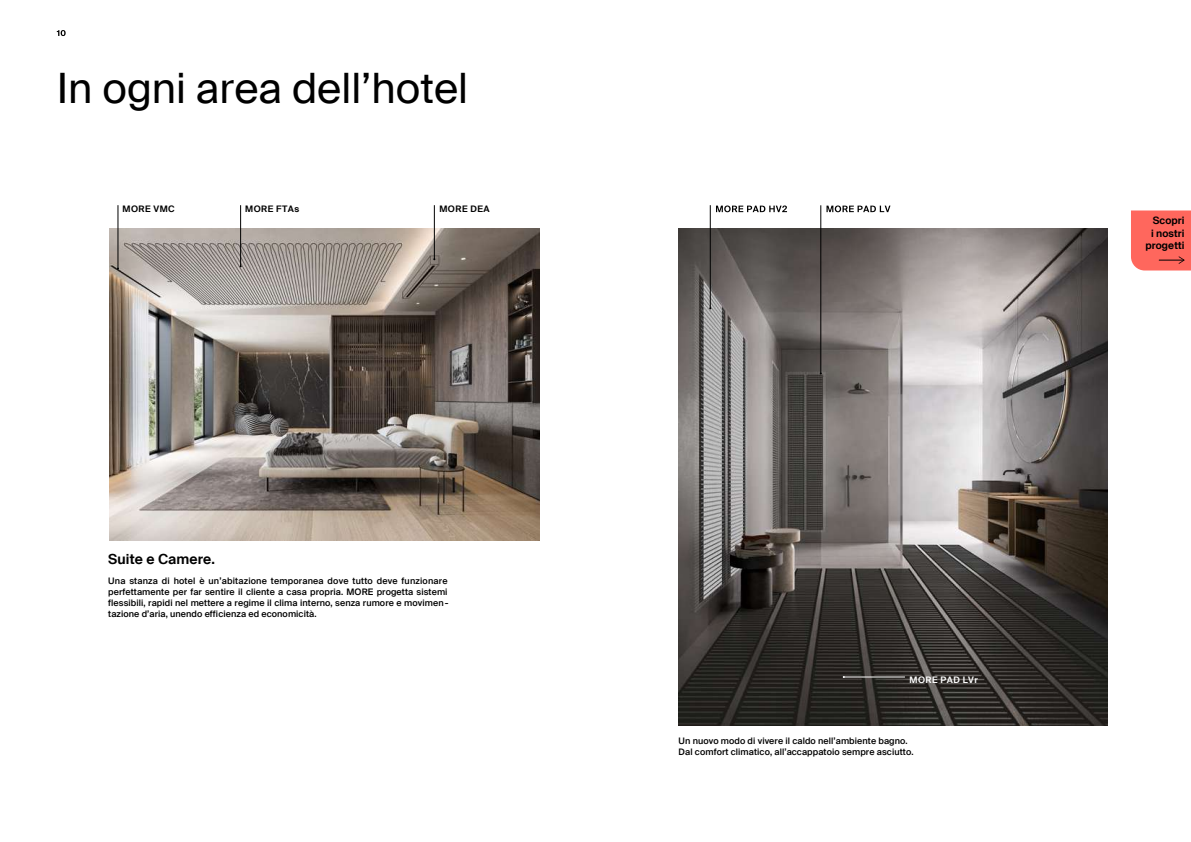
<style>
.page{position:relative;width:1191px;height:842px;background:#fff}
.page>*{position:absolute;margin:0;border:0;box-sizing:border-box;transform-origin:0 0}
.t1{font:42px "Suisse Intl";color:#000}
.t2{font:600 14px "Suisse Intl";letter-spacing:.01em;color:#000}
.t3{font:600 10.3px/12.3px "Suisse Intl";letter-spacing:.01em;color:#000;text-align:right}
.t4{font:500 9px/11px "Suisse Intl";letter-spacing:.01em;color:#000;text-align:justify}
.t5{font:600 9px "Suisse Intl";letter-spacing:.05em;color:#000}
.t6{font:600 9px "Suisse Intl";letter-spacing:.05em;color:#fff}
</style>
<div class="page">
<img style="left:109px;top:229px;width:430px;height:311px">
<hr style="left:240px;top:205px;width:1px;height:61px;background:#000">
<hr style="left:118px;top:205px;width:1px;height:64px;background:#000">
<hr style="left:434px;top:205px;width:1px;height:54px;background:#000">
<svg style="left:716px;top:205px;width:174px;height:7px"></svg>
<img style="left:678px;top:228px;width:429px;height:497px">
<hr style="left:710px;top:205px;width:1px;height:103px;background:#000">
<hr style="left:820px;top:205px;width:1px;height:168px;background:#000">
<hr style="left:843px;top:677px;width:62px;height:1px;background:#fff">
<svg style="left:57px;top:30px;width:9px;height:6px"></svg>
<div style="left:1131px;top:210px;width:60px;height:60px;background:#ff675d"></div>
<h1 class="t1" style="left:57px;top:64px;width:413px">In ogni area dell’hotel</h1>
<p class="t5" style="left:123px;top:204px;width:54px">MORE VMC</p>
<p class="t5" style="left:245px;top:204px;width:56px">MORE FTAs</p>
<p class="t5" style="left:439px;top:204px;width:52px">MORE DEA</p>
<h2 class="t2" style="left:108px;top:551px;width:108px">Suite e Camere.</h2>
<p class="t4" style="left:108px;top:575px;width:342px">Una stanza di hotel è un’abitazione temporanea dove tutto deve funzionare perfettamente per far sentire il cliente a casa propria. MORE progetta sistemi flessibili, rapidi nel mettere a regime il clima interno, senza rumore e movimen&shy;tazione d’aria, unendo efficienza ed economicità.</p>
<p class="t3" style="left:1145px;top:215px;width:41px">Scopri<br>i nostri progetti</p>
<p class="t6" style="left:909px;top:675px;width:70px">MORE PAD LVr</p>
<p class="t4" style="left:678px;top:735px;width:236px">Un nuovo modo di vivere il caldo nell’ambiente bagno.<br>Dal comfort climatico, all’accappatoio sempre asciutto.</p>
</div>
